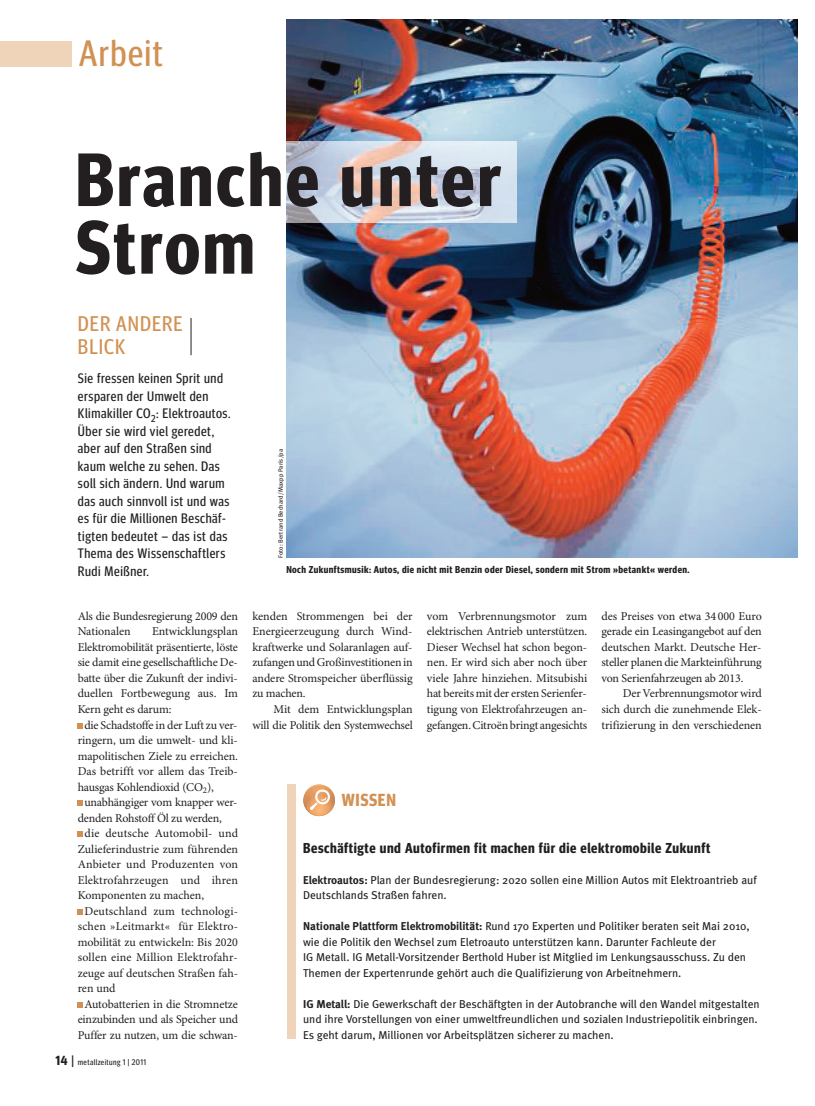
<style>
.page{position:relative;width:815px;height:1106px;background:#fff}
.page>*{position:absolute;margin:0;border:0;box-sizing:border-box;transform-origin:0 0}
.t1{font:700 75.38px/67.6px "Meta Headline Cond OT";letter-spacing:.04em;color:#231f20}
.t2{font:36.75px "Meta Headline Cond OT";letter-spacing:.04em;color:#d19153}
.t3{font:21.25px/22.5px "Meta Headline Cond OT";letter-spacing:.05em;color:#d19153}
.t4{font:700 17.5px "Meta Headline Cond OT";letter-spacing:.04em;color:#d19153}
.t5{font:700 14.38px "Meta Headline Cond OT";letter-spacing:.04em;color:#231f20}
.t6{font:13.75px/17.5px "Meta Headline Cond OT";letter-spacing:.04em;color:#231f20}
.t7{font:12px/15.5px "Minion Pro";letter-spacing:-.01em;color:#231f20;text-align:justify}
.t8{font:12px "Minion Pro";letter-spacing:.015em;color:#231f20}
.t9{font:12px "Minion Pro";letter-spacing:.01em;color:#231f20}
.t10{font:11.38px/15.5px "Meta";color:#231f20}
.t11{font:700 10px "Meta Headline Cond OT";letter-spacing:.04em;color:#231f20}
.t12{font:8.12px "Meta Headline Cond OT";letter-spacing:.05em;color:#231f20}
.t13{font:6.25px "Meta";letter-spacing:.01em;color:#231f20}
.s1{font-weight:700;font-size:13.12px}
.s2{font-size:13.12px}
.s3{font-weight:700}
</style>
<div class="page">
<div style="left:0;top:41px;width:72px;height:25px;background:#efd4ba"></div>
<svg style="left:78px;top:800px;width:5px;height:6px"></svg>
<svg style="left:78px;top:1002px;width:5px;height:5px"></svg>
<svg style="left:78px;top:909px;width:5px;height:5px"></svg>
<svg style="left:78px;top:831px;width:5px;height:6px"></svg>
<svg style="left:78px;top:723px;width:5px;height:5px"></svg>
<hr style="left:191px;top:318px;width:1px;height:37px;background:#231f20">
<img style="left:287px;top:20px;width:510px;height:537px">
<img style="left:287px;top:141px;width:230px;height:81px">
<div style="left:287px;top:784px;width:9px;height:254px;background:#efd4ba"></div>
<img style="left:303px;top:784px;width:32px;height:32px;border-radius:50%">
<svg style="left:310px;top:789px;width:20px;height:21px"></svg>
<h2 class="t2" style="left:79px;top:41px;width:85px">Arbeit</h2>
<h1 class="t1" style="left:75px;top:153px;width:427px">Branche unter<br>Strom</h1>
<h3 class="t3" style="left:78px;top:315px;width:106px">DER ANDERE<br>BLICK</h3>
<p class="t6" style="left:78px;top:371px;width:154px">Sie fressen keinen Sprit und ersparen der Umwelt den<br>Klimakiller CO<sub>2</sub>: Elektroautos.<br>Über sie wird viel geredet, aber auf den Straßen sind kaum welche zu sehen. Das soll sich ändern. Und warum das auch sinnvoll ist und was es für die Millionen Beschäf&shy;tigten bedeutet – das ist das<br>Thema des Wissenschaftlers<br>Rudi Meißner.</p>
<p class="t7" style="left:78px;top:609px;width:162px">Als die Bundesregierung 2009 den<br>Nationalen</p>
<p class="t7" style="left:152px;top:625px;width:88px">Entwicklungsplan</p>
<p class="t7" style="left:78px;top:640px;width:162px">Elektromobilität präsentierte, löste</p>
<p class="t7" style="left:78px;top:656px;width:162px">sie damit eine gesellschaftliche De-</p>
<p class="t7" style="left:78px;top:671px;width:162px">batte über die Zukunft der indivi-</p>
<p class="t7" style="left:78px;top:687px;width:162px">duellen Fortbewegung aus. Im</p>
<p class="t7" style="left:78px;top:702px;width:95px">Kern geht es darum:</p>
<p class="t7" style="left:84px;top:718px;width:155px">die Schadstoffe in der Luft zu ver-</p>
<p class="t7" style="left:78px;top:733px;width:162px">ringern, um die umwelt- und kli-</p>
<p class="t7" style="left:78px;top:749px;width:162px">mapolitischen Ziele zu erreichen.</p>
<p class="t7" style="left:78px;top:764px;width:162px">Das betrifft vor allem das Treib-</p>
<p class="t7" style="left:78px;top:780px;width:138px">hausgas Kohlendioxid (CO<sub>2</sub>),</p>
<p class="t7" style="left:84px;top:795px;width:155px">unabhängiger vom knapper wer-</p>
<p class="t7" style="left:78px;top:811px;width:146px">denden Rohstoff Öl zu werden,</p>
<p class="t9" style="left:85px;top:828px;width:155px">die deutsche Automobil- und</p>
<p class="t7" style="left:78px;top:842px;width:162px">Zulieferindustrie zum führenden</p>
<p class="t9" style="left:78px;top:859px;width:162px">Anbieter und Produzenten von</p>
<p class="t8" style="left:78px;top:875px;width:162px">Elektrofahrzeugen und ihren</p>
<p class="t7" style="left:78px;top:888px;width:128px">Komponenten zu machen,</p>
<p class="t8" style="left:85px;top:906px;width:155px">Deutschland zum technologi-</p>
<p class="t8" style="left:78px;top:921px;width:162px">schen »Leitmarkt« für Elektro-</p>
<p class="t7" style="left:78px;top:935px;width:162px">mobilität zu entwickeln: Bis 2020</p>
<p class="t8" style="left:78px;top:952px;width:162px">sollen eine Million Elektrofahr-</p>
<p class="t7" style="left:78px;top:966px;width:162px">zeuge auf deutschen Straßen fah-</p>
<p class="t7" style="left:78px;top:981px;width:39px">ren und</p>
<p class="t7" style="left:84px;top:997px;width:155px">Autobatterien in die Stromnetze</p>
<p class="t7" style="left:78px;top:1012px;width:162px">einzubinden und als Speicher und</p>
<p class="t7" style="left:78px;top:1028px;width:162px">Puffer zu nutzen, um die schwan-</p>
<p class="t12" style="left:55px;top:1059px;width:92px"><span class="s1">14</span> <span class="s2">|</span> metallzeitung 1 | 2011</p>
<p class="t13" style="left:279px;top:558px;width:111px;rotate:-90deg">Foto: Bertrand Bechard/Maxpp Paris/pa</p>
<p class="t11" style="left:286px;top:566px;width:405px">Noch Zukunftsmusik: Autos, die nicht mit Benzin oder Diesel, sondern mit Strom »betankt« werden.</p>
<p class="t7" style="left:252px;top:609px;width:162px">kenden Strommengen bei der Energieerzeugung durch Wind&shy;kraftwerke und Solaranlagen auf&shy;zufangenundGroßinvestitionenin andere Stromspeicher überflüssig zu machen.</p>
<p class="t7" style="left:252px;top:702px;width:162px;text-align:right">Mit dem Entwicklungsplan<br>will die Politik den Systemwechsel</p>
<p class="t7" style="left:427px;top:609px;width:162px">vom Verbrennungsmotor zum elektrischen Antrieb unterstützen.<br>Dieser Wechsel hat schon begon&shy;nen. Er wird sich aber noch über viele Jahre hinziehen. Mitsubishi hat bereits mit der ersten Serienfer&shy;tigung von Elektrofahrzeugen an&shy;gefangen.Citroënbringt angesichts</p>
<p class="t7" style="left:601px;top:609px;width:162px">des Preises von etwa 34000 Euro gerade ein Leasingangebot auf den deutschen Markt. Deutsche Her&shy;steller planen die Markteinführung von Serienfahrzeugen ab 2013.</p>
<p class="t7" style="left:601px;top:687px;width:162px;text-indent:21px">Der Verbrennungsmotor wird sich durch die zunehmende Elek&shy;trifizierung in den verschiedenen</p>
<h3 class="t4" style="left:342px;top:794px;width:56px">WISSEN</h3>
<p class="t5" style="left:303px;top:842px;width:409px">Beschäftigte und Autofirmen fit machen für die elektromobile Zukunft</p>
<p class="t10" style="left:303px;top:873px;width:455px"><span class="s3">Elektroautos:</span> Plan der Bundesregierung: 2020 sollen eine Million Autos mit Elektroantrieb auf<br>Deutschlands Straßen fahren.</p>
<p class="t10" style="left:303px;top:919px;width:448px"><span class="s3">Nationale Plattform Elektromobilität:</span> Rund 170 Experten und Politiker beraten seit Mai 2010, wie die Politik den Wechsel zum Eletroauto unterstützen kann. Darunter Fachleute der<br>IG Metall. IG Metall-Vorsitzender Berthold Huber ist Mitglied im Lenkungsausschuss. Zu den Themen der Expertenrunde gehört auch die Qualifizierung von Arbeitnehmern.</p>
<p class="t10" style="left:303px;top:997px;width:458px"><span class="s3">IG Metall:</span> Die Gewerkschaft der Beschäftgten in der Autobranche will den Wandel mitgestalten und ihre Vorstellungen von einer umweltfreundlichen und sozialen Industriepolitik einbringen.<br>Es geht darum, Millionen vor Arbeitsplätzen sicherer zu machen.</p>
</div>
